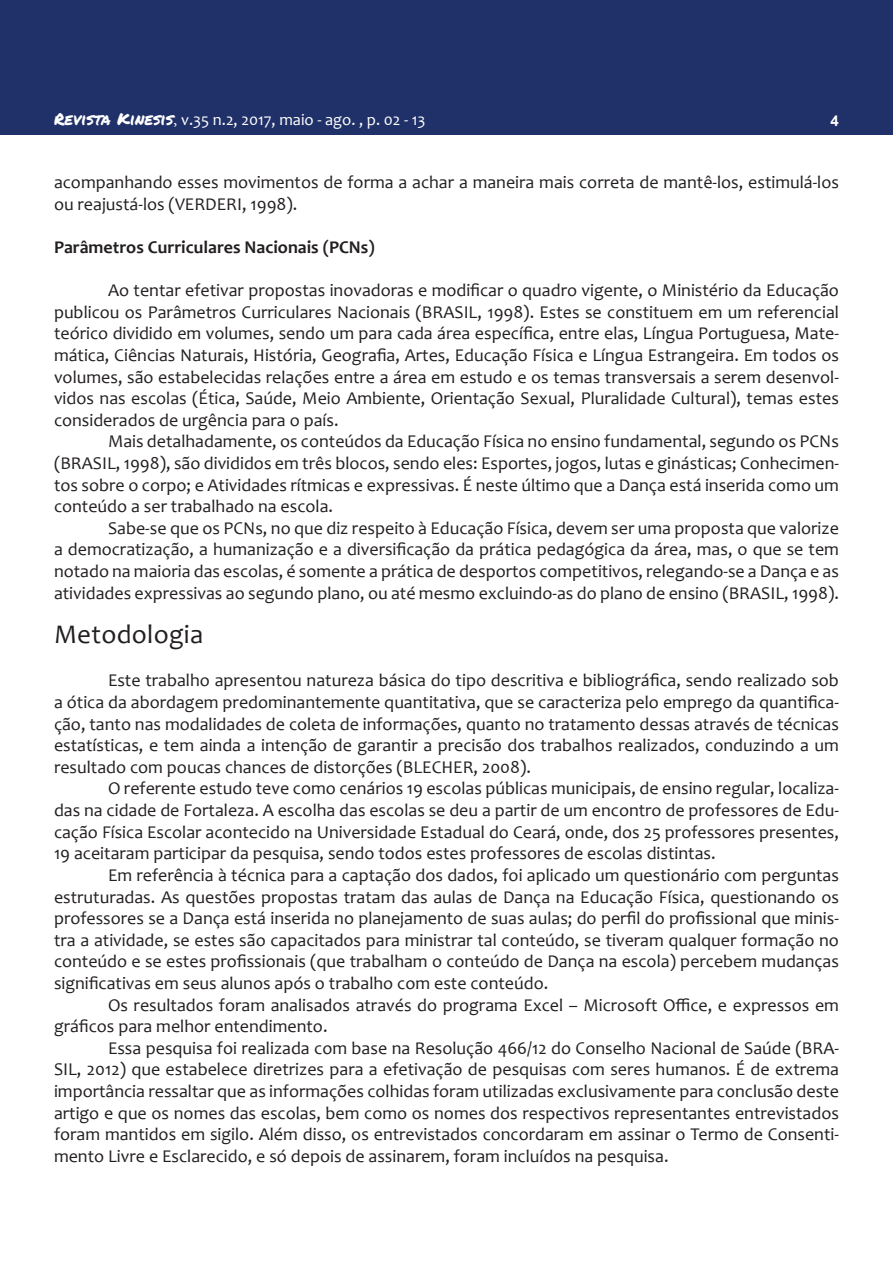
<style>
.page{position:relative;width:893px;height:1263px;background:#fff}
.page>*{position:absolute;margin:0;border:0;box-sizing:border-box;transform-origin:0 0}
.t1{font:27px "Candara";letter-spacing:.01em;color:#231f20}
.texto_corrido{font:18px/21.6px "Candara";color:#231f20;text-align:justify}
.texto_corrido-2{font:700 18px "Candara";color:#231f20}
.t2{font:16.5px "Candara";color:#fff}
.t3{font:700 15px "Arial";color:#fff}
.s1{font-family:"Permanent Marker"}
.s2{font-family:"Minion Pro"}
</style>
<div class="page">
<div style="left:0;top:0;width:893px;height:135px;background:#203068"></div>
<p class="t2" style="left:54px;top:110px;width:373px"><span class="s1">Revista Kinesis</span><span class="s2">,</span> v.35 n.2, 2017, maio - ago. , p. 02 - 13</p>
<p class="t3" style="left:831px;top:111px;width:10px">4</p>
<p class="texto_corrido" style="left:54px;top:171px;width:786px">acompanhando esses movimentos de forma a achar a maneira mais correta de mantê-los, estimulá-los ou reajustá-los (VERDERI, 1998).</p>
<p class="texto_corrido-2" style="left:54px;top:236px;width:322px">Parâmetros Curriculares Nacionais (PCNs)</p>
<p class="texto_corrido" style="left:54px;top:279px;width:786px;text-indent:54px">Ao tentar efetivar propostas inovadoras e modificar o quadro vigente, o Ministério da Educação publicou os Parâmetros Curriculares Nacionais (BRASIL, 1998). Estes se constituem em um referencial teórico dividido em volumes, sendo um para cada área específica, entre elas, Língua Portuguesa, Mate&shy;mática, Ciências Naturais, História, Geografia, Artes, Educação Física e Língua Estrangeira. Em todos os volumes, são estabelecidas relações entre a área em estudo e os temas transversais a serem desenvol&shy;vidos nas escolas (Ética, Saúde, Meio Ambiente, Orientação Sexual, Pluralidade Cultural), temas estes considerados de urgência para o país.</p>
<p class="texto_corrido" style="left:54px;top:430px;width:786px;text-indent:54px">Mais detalhadamente, os conteúdos da Educação Física no ensino fundamental, segundo os PCNs (BRASIL, 1998), são divididos em três blocos, sendo eles: Esportes, jogos, lutas e ginásticas; Conhecimen&shy;tos sobre o corpo; e Atividades rítmicas e expressivas. É neste último que a Dança está inserida como um conteúdo a ser trabalhado na escola.</p>
<p class="texto_corrido" style="left:54px;top:517px;width:786px;text-indent:54px">Sabe-se que os PCNs, no que diz respeito à Educação Física, devem ser uma proposta que valorize a democratização, a humanização e a diversificação da prática pedagógica da área, mas, o que se tem notado na maioria das escolas, é somente a prática de desportos competitivos, relegando-se a Dança e as atividades expressivas ao segundo plano, ou até mesmo excluindo-as do plano de ensino (BRASIL, 1998).</p>
<p class="t1" style="left:54px;top:618px;width:151px">Metodologia</p>
<p class="texto_corrido" style="left:54px;top:670px;width:786px;text-indent:54px">Este trabalho apresentou natureza básica do tipo descritiva e bibliográfica, sendo realizado sob a ótica da abordagem predominantemente quantitativa, que se caracteriza pelo emprego da quantifica&shy;ção, tanto nas modalidades de coleta de informações, quanto no tratamento dessas através de técnicas estatísticas, e tem ainda a intenção de garantir a precisão dos trabalhos realizados, conduzindo a um resultado com poucas chances de distorções (BLECHER, 2008).</p>
<p class="texto_corrido" style="left:54px;top:778px;width:786px;text-indent:54px">O referente estudo teve como cenários 19 escolas públicas municipais, de ensino regular, localiza&shy;das na cidade de Fortaleza. A escolha das escolas se deu a partir de um encontro de professores de Edu&shy;cação Física Escolar acontecido na Universidade Estadual do Ceará, onde, dos 25 professores presentes, 19 aceitaram participar da pesquisa, sendo todos estes professores de escolas distintas.</p>
<p class="texto_corrido" style="left:54px;top:864px;width:786px;text-indent:54px">Em referência à técnica para a captação dos dados, foi aplicado um questionário com perguntas estruturadas. As questões propostas tratam das aulas de Dança na Educação Física, questionando os professores se a Dança está inserida no planejamento de suas aulas; do perfil do profissional que minis&shy;tra a atividade, se estes são capacitados para ministrar tal conteúdo, se tiveram qualquer formação no conteúdo e se estes profissionais (que trabalham o conteúdo de Dança na escola) percebem mudanças significativas em seus alunos após o trabalho com este conteúdo.</p>
<p class="texto_corrido" style="left:54px;top:994px;width:786px;text-indent:54px">Os resultados foram analisados através do programa Excel – Microsoft Office, e expressos em gráficos para melhor entendimento.</p>
<p class="texto_corrido" style="left:54px;top:1037px;width:786px;text-indent:54px">Essa pesquisa foi realizada com base na Resolução 466/12 do Conselho Nacional de Saúde (BRA-SIL, 2012) que estabelece diretrizes para a efetivação de pesquisas com seres humanos. É de extrema importância ressaltar que as informações colhidas foram utilizadas exclusivamente para conclusão deste artigo e que os nomes das escolas, bem como os nomes dos respectivos representantes entrevistados foram mantidos em sigilo. Além disso, os entrevistados concordaram em assinar o Termo de Consenti&shy;mento Livre e Esclarecido, e só depois de assinarem, foram incluídos na pesquisa.</p>
</div>
